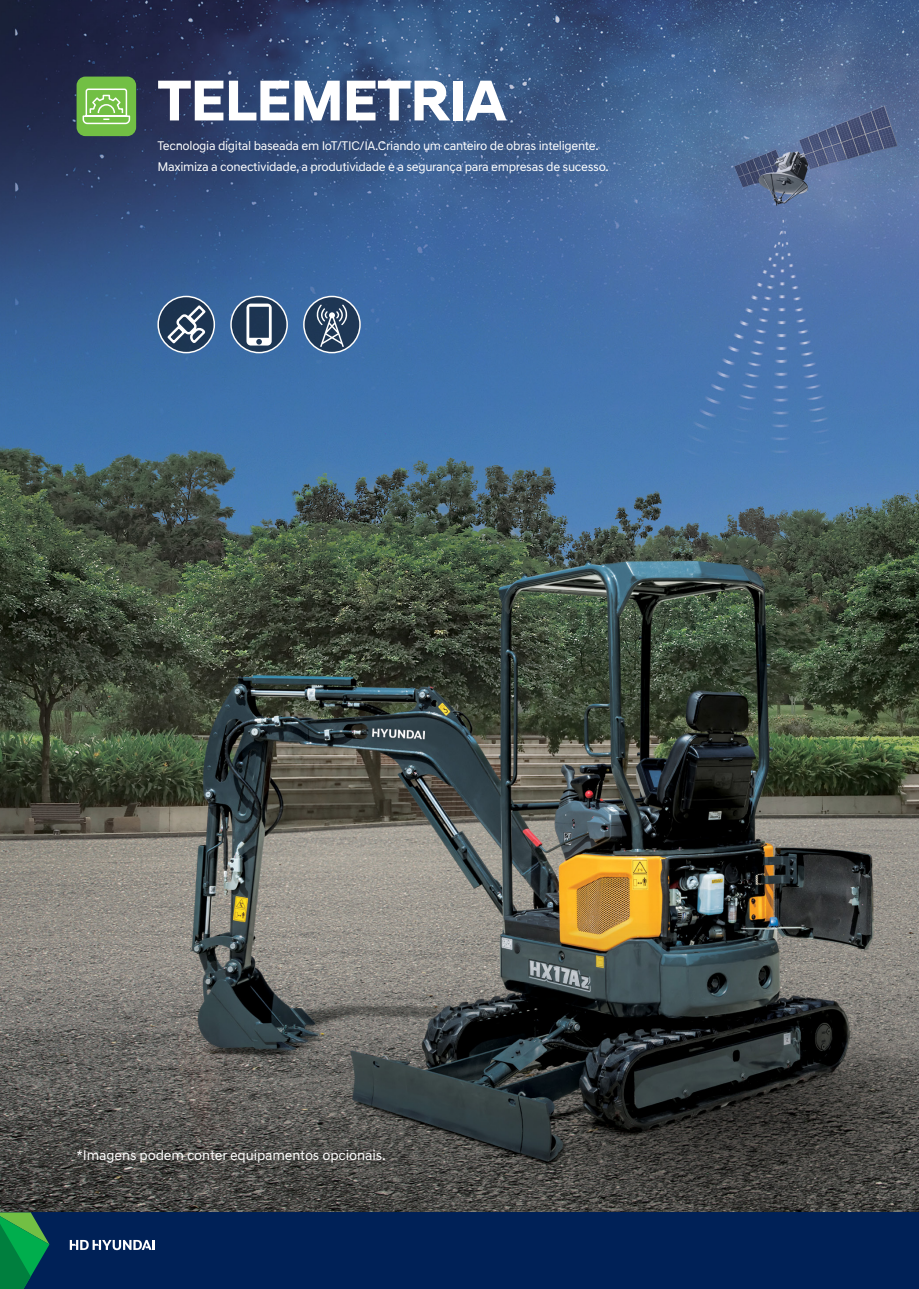
<style>
.page{position:relative;width:919px;height:1289px;background:#fff}
.page>*{position:absolute;margin:0;border:0;box-sizing:border-box;transform-origin:0 0}
.이미지-큰제목{font:700 58.5px "Hyundai Sans Head";letter-spacing:-.01em;color:#fff}
.TEXTO_CORRIDO{font:14.25px "Hyundai Sans Text";letter-spacing:-.01em;color:#fff}
.이미지-본문{font:12.75px/21px "Hyundai Sans Text";letter-spacing:-.025em;color:#fff}
</style>
<div class="page">
<img style="left:0;top:0;width:918px;height:1212px">
<div style="left:77px;top:77px;width:59px;height:59px;background:#72bf44;border-radius:9px"></div>
<svg style="left:82px;top:88px;width:49px;height:37px"></svg>
<svg style="left:158px;top:296px;width:57px;height:57px"></svg>
<div style="left:157px;top:296px;width:58px;height:57px;border:2px solid #fff;border-radius:50%"></div>
<svg style="left:165px;top:303px;width:43px;height:42px"></svg>
<svg style="left:230px;top:296px;width:57px;height:57px"></svg>
<div style="left:230px;top:296px;width:58px;height:57px;border:2px solid #fff;border-radius:50%"></div>
<svg style="left:246px;top:303px;width:26px;height:42px"></svg>
<svg style="left:303px;top:296px;width:57px;height:57px"></svg>
<div style="left:303px;top:296px;width:58px;height:57px;border:2px solid #fff;border-radius:50%"></div>
<svg style="left:316px;top:304px;width:31px;height:43px"></svg>
<div style="left:0;top:1212px;width:918px;height:76px;background:#002157"></div>
<svg style="left:0;top:1212px;width:49px;height:76px"></svg>
<svg style="left:70px;top:1239px;width:85px;height:11px"></svg>
<p class="이미지-큰제목" style="left:157px;top:65px;width:350px">TELEMETRIA</p>
<p class="이미지-본문" style="left:157px;top:135px;width:453px">Tecnologia digital baseada em IoT/TIC/IA.Criando um canteiro de obras inteligente.<br>Maximiza a conectividade, a produtividade e a segurança para empresas de sucesso.</p>
<p class="TEXTO_CORRIDO" style="left:77px;top:1146px;width:310px">*Imagens podem conter equipamentos opcionais.</p>
</div>
